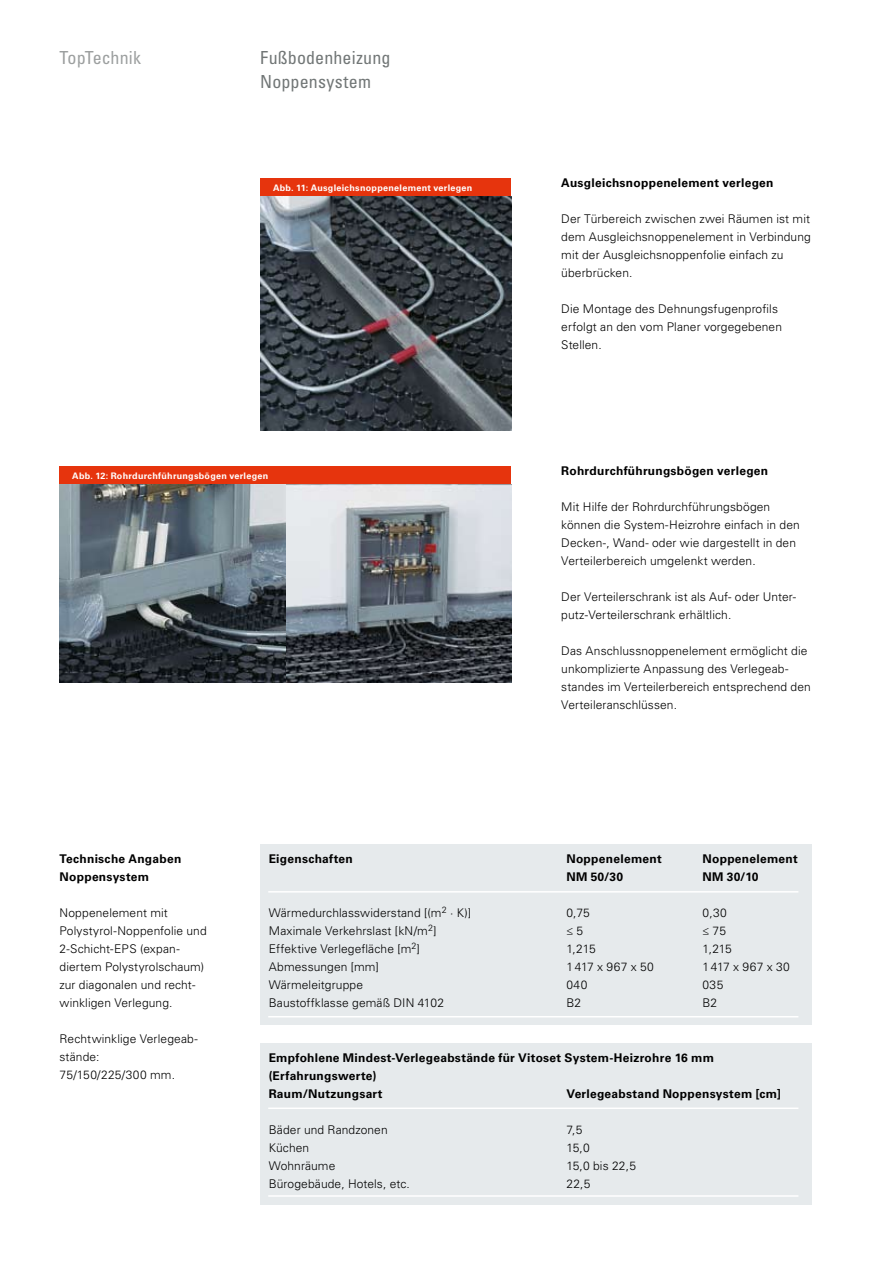
<style>
.page{position:relative;width:893px;height:1263px;background:#fff}
.page>*{position:absolute;margin:0;border:0;box-sizing:border-box;transform-origin:0 0}
.t1{font:condensed 18px/24px "Univers LT Std";letter-spacing:.01em;color:#717676}
.t2{font:condensed 18px "Univers LT Std";color:#9c9f9f}
.t3{font:300 12px/18px "Univers LT Std";letter-spacing:.01em;color:#000}
.t4{font:700 12px/18px "Univers LT Std";letter-spacing:.02em;color:#000}
.t5{font:700 9px "Univers LT Std";letter-spacing:.03em;color:#fff}
</style>
<div class="page">
<div style="left:260px;top:179px;width:251px;height:18px;background:#e6340d"></div>
<img style="left:260px;top:197px;width:251px;height:234px">
<div style="left:60px;top:467px;width:451px;height:18px;background:#e6340d"></div>
<img style="left:60px;top:485px;width:451px;height:198px">
<div style="left:260px;top:845px;width:552px;height:180px;background:#e6eaec"></div>
<hr style="left:268px;top:891px;width:530px;height:1px;background:#fff">
<hr style="left:268px;top:1016px;width:530px;height:1px;background:#fff">
<div style="left:260px;top:1043px;width:552px;height:162px;background:#e6eaec"></div>
<hr style="left:268px;top:1107px;width:530px;height:2px;background:#fff">
<hr style="left:268px;top:1195px;width:530px;height:2px;background:#fff">
<h1 class="t2" style="left:60px;top:46px;width:83px">TopTechnik</h1>
<h1 class="t1" style="left:260px;top:45px;width:132px">Fußbodenheizung<br>Noppensystem</h1>
<p class="t5" style="left:273px;top:183px;width:201px">Abb. 11: Ausgleichsnoppenelement verlegen</p>
<p class="t4" style="left:561px;top:174px;width:214px">Ausgleichsnoppenelement verlegen</p>
<p class="t3" style="left:561px;top:210px;width:251px">Der Türbereich zwischen zwei Räumen ist mit dem Ausgleichsnoppenelement in Verbindung mit der Ausgleichsnoppenfolie einfach zu überbrücken.</p>
<p class="t3" style="left:561px;top:300px;width:222px">Die Montage des Dehnungsfugenprofils erfolgt an den vom Planer vorgegebenen<br>Stellen.</p>
<p class="t5" style="left:72px;top:471px;width:197px">Abb. 12: Rohrdurchführungsbögen verlegen</p>
<p class="t4" style="left:561px;top:462px;width:208px">Rohrdurchführungsbögen verlegen</p>
<p class="t3" style="left:561px;top:498px;width:240px">Mit Hilfe der Rohrdurchführungsbögen können die System-Heizrohre einfach in den Decken-, Wand- oder wie dargestellt in den Verteilerbereich umgelenkt werden.</p>
<p class="t3" style="left:561px;top:588px;width:236px">Der Verteilerschrank ist als Auf- oder Unter&shy;putz-Verteilerschrank erhältlich.</p>
<p class="t3" style="left:561px;top:642px;width:251px">Das Anschlussnoppenelement ermöglicht die unkomplizierte Anpassung des Verlegeab&shy;standes im Verteilerbereich entsprechend den Verteileranschlüssen.</p>
<p class="t4" style="left:60px;top:850px;width:123px">Technische Angaben<br>Noppensystem</p>
<p class="t3" style="left:60px;top:904px;width:149px">Noppenelement mit<br>Polystyrol-Noppenfolie und<br>2-Schicht-EPS (expan&shy;diertem Polystyrolschaum) zur diagonalen und recht&shy;winkligen Verlegung.</p>
<p class="t3" style="left:60px;top:1030px;width:140px">Rechtwinklige Verlegeab&shy;stände:<br>75/150/225/300 mm.</p>
<p class="t4" style="left:269px;top:850px;width:86px">Eigenschaften</p>
<p class="t4" style="left:566px;top:850px;width:97px">Noppenelement</p>
<p class="t4" style="left:702px;top:850px;width:97px">Noppenelement</p>
<p class="t4" style="left:566px;top:868px;width:58px">NM 50/30</p>
<p class="t4" style="left:702px;top:868px;width:58px">NM 30/10</p>
<p class="t3" style="left:269px;top:904px;width:204px">Wärmedurchlasswiderstand [(m<sup>2</sup> · K)]</p>
<p class="t3" style="left:566px;top:904px;width:25px">0,75</p>
<p class="t3" style="left:702px;top:904px;width:26px">0,30</p>
<p class="t3" style="left:269px;top:922px;width:169px">Maximale Verkehrslast [kN/m<sup>2</sup>]</p>
<p class="t3" style="left:566px;top:922px;width:18px">≤ 5</p>
<p class="t3" style="left:702px;top:922px;width:25px">≤ 75</p>
<p class="t3" style="left:269px;top:940px;width:153px">Effektive Verlegefläche [m<sup>2</sup>]</p>
<p class="t3" style="left:566px;top:940px;width:31px">1,215</p>
<p class="t3" style="left:702px;top:940px;width:31px">1,215</p>
<p class="t3" style="left:269px;top:958px;width:112px">Abmessungen [mm]</p>
<p class="t3" style="left:566px;top:958px;width:89px">1 417 x 967 x 50</p>
<p class="t3" style="left:702px;top:958px;width:89px">1 417 x 967 x 30</p>
<p class="t3" style="left:269px;top:976px;width:96px">Wärmeleitgruppe</p>
<p class="t3" style="left:566px;top:976px;width:23px">040</p>
<p class="t3" style="left:702px;top:976px;width:22px">035</p>
<p class="t3" style="left:269px;top:994px;width:177px">Baustoffklasse gemäß DIN 4102</p>
<p class="t3" style="left:566px;top:994px;width:16px">B2</p>
<p class="t3" style="left:702px;top:994px;width:16px">B2</p>
<p class="t4" style="left:269px;top:1049px;width:447px">Empfohlene Mindest-Verlegeabstände für Vitoset System-Heizrohre 16 mm (Erfahrungswerte)<br>Raum/Nutzungsart</p>
<p class="t4" style="left:566px;top:1085px;width:216px">Verlegeabstand Noppensystem [cm]</p>
<p class="t3" style="left:269px;top:1120px;width:120px">Bäder und Randzonen</p>
<p class="t3" style="left:566px;top:1120px;width:18px">7,5</p>
<p class="t3" style="left:269px;top:1138px;width:42px">Küchen</p>
<p class="t3" style="left:566px;top:1138px;width:25px">15,0</p>
<p class="t3" style="left:269px;top:1156px;width:68px">Wohnräume</p>
<p class="t3" style="left:566px;top:1156px;width:71px">15,0 bis 22,5</p>
<p class="t3" style="left:269px;top:1174px;width:143px">Bürogebäude, Hotels, etc.</p>
<p class="t3" style="left:566px;top:1174px;width:26px">22,5</p>
</div>
